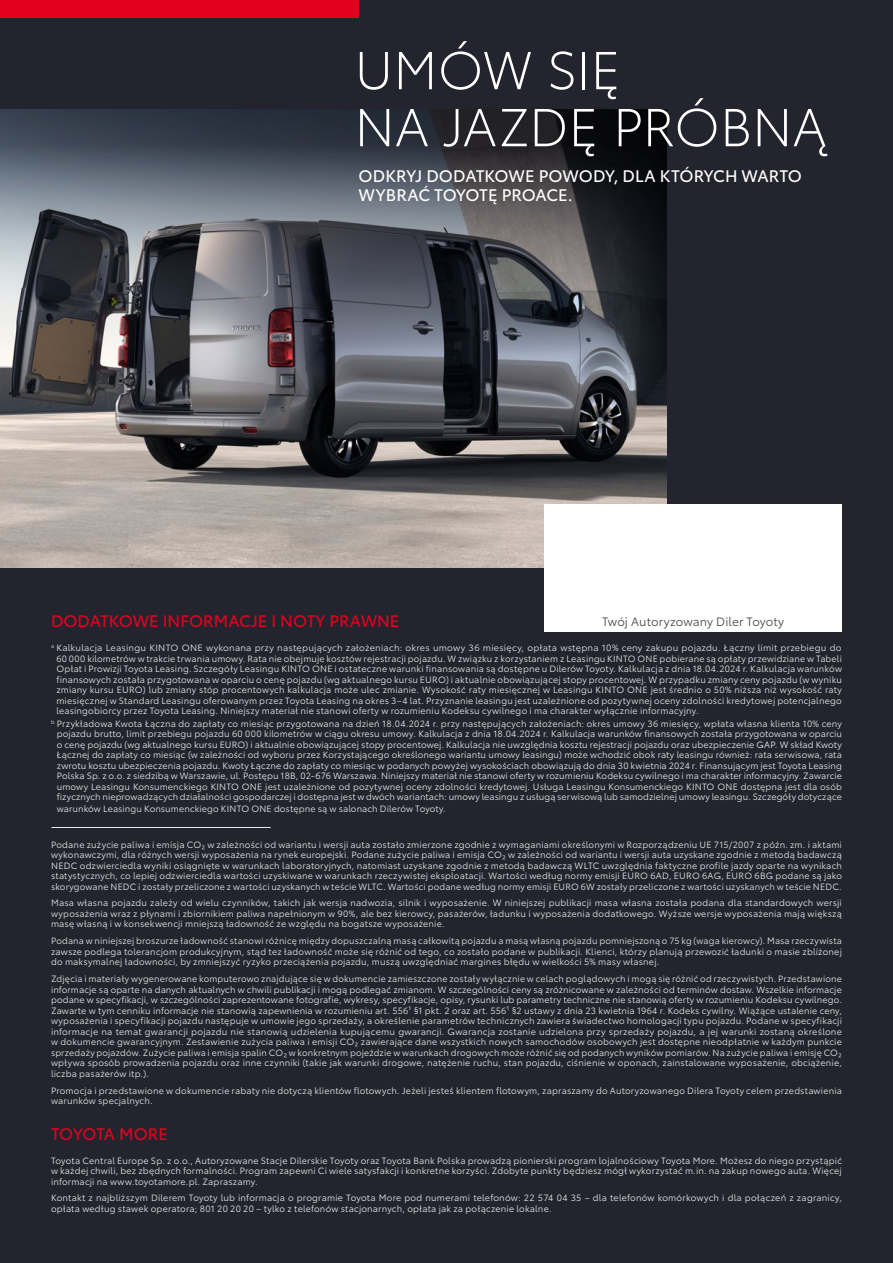
<style>
.page{position:relative;width:893px;height:1263px;background:#23242d}
.page>*{position:absolute;margin:0;border:0;box-sizing:border-box;transform-origin:0 0}
.t1{font:300 52.5px/57px "Toyota Type";letter-spacing:-.005em;color:#fff}
.t2{font:16.5px/19.5px "Toyota Type";letter-spacing:-.01em;color:#fff}
.t3{font:16.5px "Toyota Type";color:#e3001f}
.t4{font:16.5px "Toyota Type";letter-spacing:-.025em;color:#e3001f}
.t5{font:12px "Toyota Type";letter-spacing:.005em;color:#494948}
.t6{font:9px/10.5px "Toyota Type";letter-spacing:.02em;color:#e7e8e8;text-align:justify}
</style>
<div class="page">
<hr style="left:52px;top:827px;width:219px;height:1px;background:#e7e8e8">
<img style="left:0;top:355px;width:666px;height:213px">
<svg style="left:0;top:109px;width:666px;height:246px"></svg>
<div style="left:0;top:0;width:359px;height:17px;background:#e3001f"></div>
<div style="left:544px;top:504px;width:298px;height:127px;background:#fff"></div>
<h1 class="t1" style="left:354px;top:38px;width:474px">UMÓW SIĘ<br>NA JAZDĘ PRÓBNĄ</h1>
<h2 class="t2" style="left:359px;top:165px;width:445px">ODKRYJ DODATKOWE POWODY, DLA KTÓRYCH WARTO<br>WYBRAĆ TOYOTĘ PROACE.</h2>
<h2 class="t3" style="left:51px;top:609px;width:350px">DODATKOWE INFORMACJE I NOTY PRAWNE</h2>
<h3 class="t5" style="left:602px;top:613px;width:183px">Twój Autoryzowany Diler Toyoty</h3>
<p class="t6" style="left:56px;top:642px;width:787px;text-indent:-5px"><sup>a</sup> Kalkulacja Leasingu KINTO ONE wykonana przy następujących założeniach: okres umowy 36 miesięcy, opłata wstępna 10% ceny zakupu pojazdu. Łączny limit przebiegu do 60 000 kilometrów w trakcie trwania umowy. Rata nie obejmuje kosztów rejestracji pojazdu. W związku z korzystaniem z Leasingu KINTO ONE pobierane są opłaty przewidziane w Tabeli Opłat i Prowizji Toyota Leasing. Szczegóły Leasingu KINTO ONE i ostateczne warunki finansowania są dostępne u Dilerów Toyoty. Kalkulacja z dnia 18.04.2024 r. Kalkulacja warunków finansowych została przygotowana w oparciu o cenę pojazdu (wg aktualnego kursu EURO) i aktualnie obowiązującej stopy procentowej. W przypadku zmiany ceny pojazdu (w wyniku zmiany kursu EURO) lub zmiany stóp procentowych kalkulacja może ulec zmianie. Wysokość raty miesięcznej w Leasingu KINTO ONE jest średnio o 50% niższa niż wysokość raty miesięcznej w Standard Leasingu oferowanym przez Toyota Leasing na okres 3–4 lat. Przyznanie leasingu jest uzależnione od pozytywnej oceny zdolności kredytowej potencjalnego leasingobiorcy przez Toyota Leasing. Niniejszy materiał nie stanowi oferty w rozumieniu Kodeksu cywilnego i ma charakter wyłącznie informacyjny.</p>
<p class="t6" style="left:57px;top:718px;width:787px;text-indent:-6px"><sup>b</sup> Przykładowa Kwota Łączna do zapłaty co miesiąc przygotowana na dzień 18.04.2024 r. przy następujących założeniach: okres umowy 36 miesięcy, wpłata własna klienta 10% ceny pojazdu brutto, limit przebiegu pojazdu 60 000 kilometrów w ciągu okresu umowy. Kalkulacja z dnia 18.04.2024 r. Kalkulacja warunków finansowych została przygotowana w oparciu o cenę pojazdu (wg aktualnego kursu EURO) i aktualnie obowiązującej stopy procentowej. Kalkulacja nie uwzględnia kosztu rejestracji pojazdu oraz ubezpieczenie GAP. W skład Kwoty Łącznej do zapłaty co miesiąc (w zależności od wyboru przez Korzystającego określonego wariantu umowy leasingu) może wchodzić obok raty leasingu również: rata serwisowa, rata zwrotu kosztu ubezpieczenia pojazdu. Kwoty Łączne do zapłaty co miesiąc w podanych powyżej wysokościach obowiązują do dnia 30 kwietnia 2024 r. Finansującym jest Toyota Leasing Polska Sp. z o.o. z siedzibą w Warszawie, ul. Postępu 18B, 02-676 Warszawa. Niniejszy materiał nie stanowi oferty w rozumieniu Kodeksu cywilnego i ma charakter informacyjny. Zawarcie umowy Leasingu Konsumenckiego KINTO ONE jest uzależnione od pozytywnej oceny zdolności kredytowej. Usługa Leasingu Konsumenckiego KINTO ONE dostępna jest dla osób fizycznych nieprowadzących działalności gospodarczej i dostępna jest w dwóch wariantach: umowy leasingu z usługą serwisową lub samodzielnej umowy leasingu. Szczegóły dotyczące</p>
<p class="t6" style="left:57px;top:803px;width:390px">warunków Leasingu Konsumenckiego KINTO ONE dostępne są w salonach Dilerów Toyoty.</p>
<p class="t6" style="left:51px;top:838px;width:792px">Podane zużycie paliwa i emisja CO₂ w zależności od wariantu i wersji auta zostało zmierzone zgodnie z wymaganiami określonymi w Rozporządzeniu UE 715/2007 z późn. zm. i aktami wykonawczymi, dla różnych wersji wyposażenia na rynek europejski. Podane zużycie paliwa i emisja CO₂ w zależności od wariantu i wersji auta uzyskane zgodnie z metodą badawczą NEDC odzwierciedla wyniki osiągnięte w warunkach laboratoryjnych, natomiast uzyskane zgodnie z metodą badawczą WLTC uwzględnia faktyczne profile jazdy oparte na wynikach statystycznych, co lepiej odzwierciedla wartości uzyskiwane w warunkach rzeczywistej eksploatacji. Wartości według normy emisji EURO 6AD, EURO 6AG, EURO 6BG podane są jako skorygowane NEDC i zostały przeliczone z wartości uzyskanych w teście WLTC. Wartości podane według normy emisji EURO 6W zostały przeliczone z wartości uzyskanych w teście NEDC.</p>
<p class="t6" style="left:51px;top:897px;width:792px">Masa własna pojazdu zależy od wielu czynników, takich jak wersja nadwozia, silnik i wyposażenie. W niniejszej publikacji masa własna została podana dla standardowych wersji wyposażenia wraz z płynami i zbiornikiem paliwa napełnionym w 90%, ale bez kierowcy, pasażerów, ładunku i wyposażenia dodatkowego. Wyższe wersje wyposażenia mają większą masę własną i w konsekwencji mniejszą ładowność ze względu na bogatsze wyposażenie.</p>
<p class="t6" style="left:51px;top:935px;width:792px">Podana w niniejszej broszurze ładowność stanowi różnicę między dopuszczalną masą całkowitą pojazdu a masą własną pojazdu pomniejszoną o 75 kg (waga kierowcy). Masa rzeczywista zawsze podlega tolerancjom produkcyjnym, stąd tez ładowność może się różnić od tego, co zostało podane w publikacji. Klienci, którzy planują przewozić ładunki o masie zbliżonej do maksymalnej ładowności, by zmniejszyć ryzyko przeciążenia pojazdu, muszą uwzględniać margines błędu w wielkości 5% masy własnej.</p>
<p class="t6" style="left:51px;top:973px;width:792px">Zdjęcia i materiały wygenerowane komputerowo znajdujące się w dokumencie zamieszczone zostały wyłącznie w celach poglądowych i mogą się różnić od rzeczywistych. Przedstawione informacje są oparte na danych aktualnych w chwili publikacji i mogą podlegać zmianom. W szczególności ceny są zróżnicowane w zależności od terminów dostaw. Wszelkie informacje podane w specyfikacji, w szczególności zaprezentowane fotografie, wykresy, specyfikacje, opisy, rysunki lub parametry techniczne nie stanowią oferty w rozumieniu Kodeksu cywilnego.<br>Zawarte w tym cenniku informacje nie stanowią zapewnienia w rozumieniu art. 556¹ §1 pkt. 2 oraz art. 556¹ §2 ustawy z dnia 23 kwietnia 1964 r. Kodeks cywilny. Wiążące ustalenie ceny, wyposażenia i specyfikacji pojazdu następuje w umowie jego sprzedaży, a określenie parametrów technicznych zawiera świadectwo homologacji typu pojazdu. Podane w specyfikacji informacje na temat gwarancji pojazdu nie stanowią udzielenia kupującemu gwarancji. Gwarancja zostanie udzielona przy sprzedaży pojazdu, a jej warunki zostaną określone w dokumencie gwarancyjnym. Zestawienie zużycia paliwa i emisji CO₂ zawierające dane wszystkich nowych samochodów osobowych jest dostępne nieodpłatnie w każdym punkcie sprzedaży pojazdów. Zużycie paliwa i emisja spalin CO₂ w konkretnym pojeździe w warunkach drogowych może różnić się od podanych wyników pomiarów. Na zużycie paliwa i emisję CO₂ wpływa sposób prowadzenia pojazdu oraz inne czynniki (takie jak warunki drogowe, natężenie ruchu, stan pojazdu, ciśnienie w oponach, zainstalowane wyposażenie, obciążenie, liczba pasażerów itp.).</p>
<p class="t6" style="left:51px;top:1084px;width:792px">Promocja i przedstawione w dokumencie rabaty nie dotyczą klientów flotowych. Jeżeli jesteś klientem flotowym, zapraszamy do Autoryzowanego Dilera Toyoty celem przedstawienia warunków specjalnych.</p>
<h2 class="t4" style="left:51px;top:1121px;width:118px">TOYOTA MORE</h2>
<p class="t6" style="left:51px;top:1154px;width:792px">Toyota Central Europe Sp. z o.o., Autoryzowane Stacje Dilerskie Toyoty oraz Toyota Bank Polska prowadzą pionierski program lojalnościowy Toyota More. Możesz do niego przystąpić w każdej chwili, bez zbędnych formalności. Program zapewni Ci wiele satysfakcji i konkretne korzyści. Zdobyte punkty będziesz mógł wykorzystać m.in. na zakup nowego auta. Więcej informacji na www.toyotamore.pl. Zapraszamy.</p>
<p class="t6" style="left:51px;top:1192px;width:792px">Kontakt z najbliższym Dilerem Toyoty lub informacja o programie Toyota More pod numerami telefonów: 22 574 04 35 – dla telefonów komórkowych i dla połączeń z zagranicy, opłata według stawek operatora; 801 20 20 20 – tylko z telefonów stacjonarnych, opłata jak za połączenie lokalne.</p>
</div>
